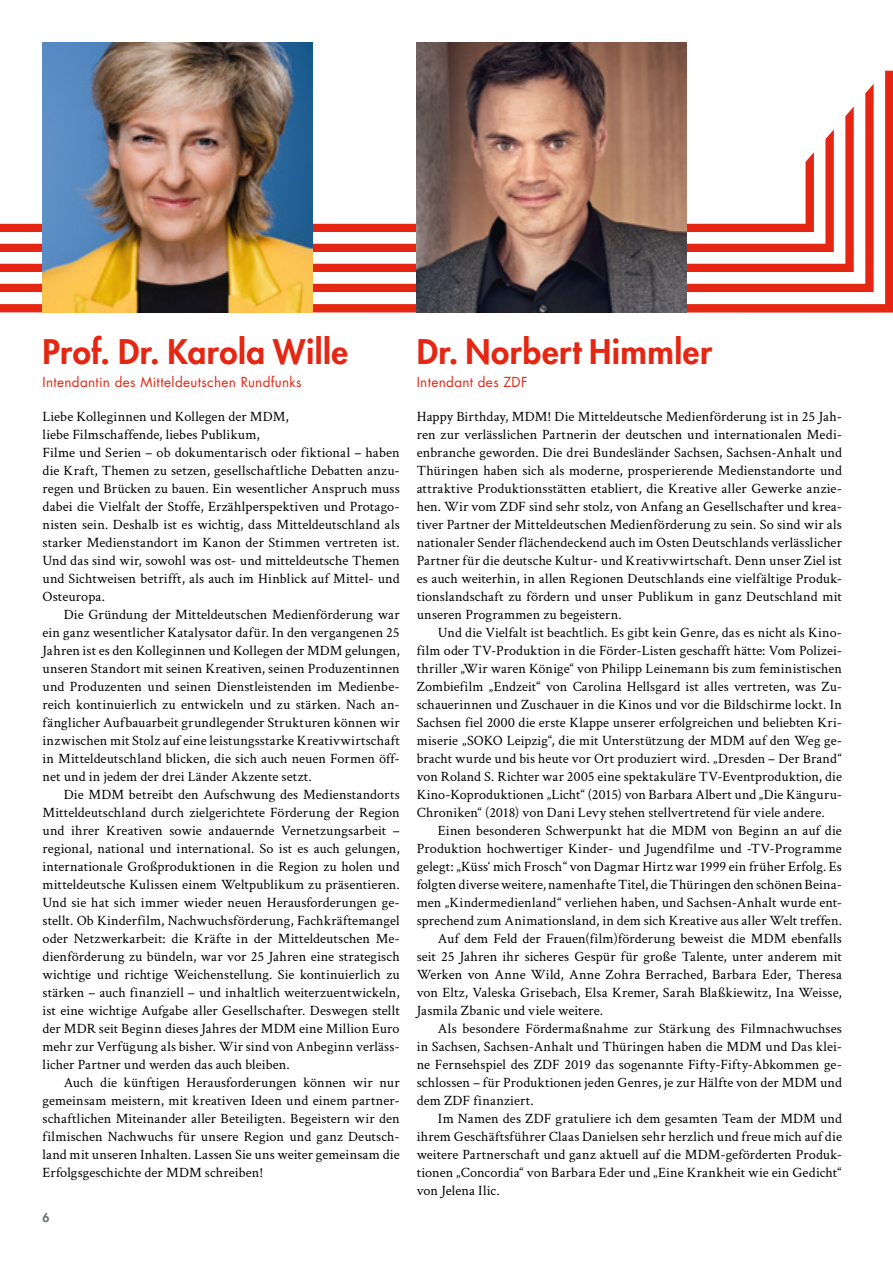
<style>
.page{position:relative;width:893px;height:1263px;background:#fff}
.page>*{position:absolute;margin:0;border:0;box-sizing:border-box;transform-origin:0 0}
._3_Head_groß{font:800 33px "Futura Std";letter-spacing:.015em;color:#e42613}
.Text_mit_Einzug{font:14.25px/18px "Crimson Text";letter-spacing:.005em;color:#000;text-align:justify}
.Text{font:14.25px/18px "Crimson Text";letter-spacing:.01em;color:#000;text-align:justify}
.Teaser_NEU{font:13.5px "Futura Std";letter-spacing:.025em;color:#e42613}
.t1{font:800 12px "Futura Std";color:#677269}
</style>
<div class="page">
<svg style="left:0;top:71px;width:893px;height:242px"></svg>
<img style="left:43px;top:43px;width:270px;height:270px">
<img style="left:417px;top:43px;width:270px;height:270px">
<p class="_3_Head_groß" style="left:43px;top:331px;width:307px">Prof. Dr. Karola Wille</p>
<p class="Teaser_NEU" style="left:43px;top:374px;width:261px">Intendantin des Mitteldeutschen Rundfunks</p>
<p class="Text" style="left:43px;top:406px;width:248px">Liebe Kolleginnen und Kollegen der MDM,</p>
<p class="Text" style="left:43px;top:424px;width:219px">liebe Filmschaffende, liebes Publikum,</p>
<p class="Text" style="left:43px;top:442px;width:359px">Filme und Serien – ob dokumentarisch oder fiktional – haben die Kraft, Themen zu setzen, gesellschaftliche Debatten anzu&shy;regen und Brücken zu bauen. Ein wesentlicher Anspruch muss dabei die Vielfalt der Stoffe, Erzählperspektiven und Protago&shy;nisten sein. Deshalb ist es wichtig, dass Mitteldeutschland als starker Medienstandort im Kanon der Stimmen vertreten ist.<br>Und das sind wir, sowohl was ost- und mitteldeutsche Themen und Sichtweisen betrifft, als auch im Hinblick auf Mittel- und Osteuropa.</p>
<p class="Text_mit_Einzug" style="left:43px;top:604px;width:359px;text-indent:21px">Die Gründung der Mitteldeutschen Medienförderung war ein ganz wesentlicher Katalysator dafür. In den vergangenen 25<br>Jahren ist es den Kolleginnen und Kollegen der MDM gelungen, unseren Standort mit seinen Kreativen, seinen Produzentinnen und Produzenten und seinen Dienstleistenden im Medienbe&shy;reich kontinuierlich zu entwickeln und zu stärken. Nach an&shy;fänglicher Aufbauarbeit grundlegender Strukturen können wir inzwischen mit Stolz auf eine leistungsstarke Kreativwirtschaft in Mitteldeutschland blicken, die sich auch neuen Formen öff&shy;net und in jedem der drei Länder Akzente setzt.</p>
<p class="Text_mit_Einzug" style="left:43px;top:784px;width:359px;text-indent:21px">Die MDM betreibt den Aufschwung des Medienstandorts Mitteldeutschland durch zielgerichtete Förderung der Region und ihrer Kreativen sowie andauernde Vernetzungsarbeit – regional, national und international. So ist es auch gelungen, internationale Großproduktionen in die Region zu holen und mitteldeutsche Kulissen einem Weltpublikum zu präsentieren.<br>Und sie hat sich immer wieder neuen Herausforderungen ge&shy;stellt. Ob Kinderfilm, Nachwuchsförderung, Fachkräftemangel oder Netzwerkarbeit: die Kräfte in der Mitteldeutschen Me&shy;dienförderung zu bündeln, war vor 25 Jahren eine strategisch wichtige und richtige Weichenstellung. Sie kontinuierlich zu stärken – auch finanziell – und inhaltlich weiterzuentwickeln, ist eine wichtige Aufgabe aller Gesellschafter. Deswegen stellt der MDR seit Beginn dieses Jahres der MDM eine Million Euro mehr zur Verfügung als bisher. Wir sind von Anbeginn verläss&shy;licher Partner und werden das auch bleiben.</p>
<p class="Text_mit_Einzug" style="left:43px;top:1072px;width:359px;text-indent:21px">Auch die künftigen Herausforderungen können wir nur gemeinsam meistern, mit kreativen Ideen und einem partner&shy;schaftlichen Miteinander aller Beteiligten. Begeistern wir den filmischen Nachwuchs für unsere Region und ganz Deutsch&shy;land mit unseren Inhalten. Lassen Sie uns weiter gemeinsam die Erfolgsgeschichte der MDM schreiben!</p>
<p class="t1" style="left:43px;top:1210px;width:8px">6</p>
<p class="_3_Head_groß" style="left:417px;top:331px;width:297px">Dr. Norbert Himmler</p>
<p class="Teaser_NEU" style="left:417px;top:374px;width:112px">Intendant des ZDF</p>
<p class="Text" style="left:417px;top:406px;width:427px">Happy Birthday, MDM! Die Mitteldeutsche Medienförderung ist in 25 Jah&shy;ren zur verlässlichen Partnerin der deutschen und internationalen Medi&shy;enbranche geworden. Die drei Bundesländer Sachsen, Sachsen-Anhalt und Thüringen haben sich als moderne, prosperierende Medienstandorte und attraktive Produktionsstätten etabliert, die Kreative aller Gewerke anzie&shy;hen. Wir vom ZDF sind sehr stolz, von Anfang an Gesellschafter und krea&shy;tiver Partner der Mitteldeutschen Medienförderung zu sein. So sind wir als nationaler Sender flächendeckend auch im Osten Deutschlands verlässlicher Partner für die deutsche Kultur- und Kreativwirtschaft. Denn unser Ziel ist es auch weiterhin, in allen Regionen Deutschlands eine vielfältige Produk&shy;tionslandschaft zu fördern und unser Publikum in ganz Deutschland mit unseren Programmen zu begeistern.</p>
<p class="Text_mit_Einzug" style="left:417px;top:622px;width:427px;text-indent:21px">Und die Vielfalt ist beachtlich. Es gibt kein Genre, das es nicht als Kino&shy;film oder TV-Produktion in die Förder-Listen geschafft hätte: Vom Polizei&shy;thriller „Wir waren Könige“ von Philipp Leinemann bis zum feministischen Zombiefilm „Endzeit“ von Carolina Hellsgard ist alles vertreten, was Zu&shy;schauerinnen und Zuschauer in die Kinos und vor die Bildschirme lockt. In Sachsen fiel 2000 die erste Klappe unserer erfolgreichen und beliebten Kri&shy;miserie „SOKO Leipzig“, die mit Unterstützung der MDM auf den Weg ge&shy;bracht wurde und bis heute vor Ort produziert wird. „Dresden – Der Brand“ von Roland S. Richter war 2005 eine spektakuläre TV-Eventproduktion, die Kino-Koproduktionen „Licht“ (2015) von Barbara Albert und „Die Känguru-Chroniken“ (2018) von Dani Levy stehen stellvertretend für viele andere.</p>
<p class="Text_mit_Einzug" style="left:417px;top:820px;width:427px;text-indent:21px">Einen besonderen Schwerpunkt hat die MDM von Beginn an auf die Produktion hochwertiger Kinder- und Jugendfilme und -TV-Programme gelegt: „Küss‘ mich Frosch“ von Dagmar Hirtz war 1999 ein früher Erfolg. Es folgten diverse weitere, namenhafte Titel, die Thüringen den schönen Beina&shy;men „Kindermedienland“ verliehen haben, und Sachsen-Anhalt wurde ent&shy;sprechend zum Animationsland, in dem sich Kreative aus aller Welt treffen.</p>
<p class="Text_mit_Einzug" style="left:417px;top:928px;width:427px;text-indent:21px">Auf dem Feld der Frauen(film)förderung beweist die MDM ebenfalls seit 25 Jahren ihr sicheres Gespür für große Talente, unter anderem mit Werken von Anne Wild, Anne Zohra Berrached, Barbara Eder, Theresa von Eltz, Valeska Grisebach, Elsa Kremer, Sarah Blaßkiewitz, Ina Weisse, Jasmila Zbanic und viele weitere.</p>
<p class="Text_mit_Einzug" style="left:417px;top:1018px;width:427px;text-indent:21px">Als besondere Fördermaßnahme zur Stärkung des Filmnachwuchses in Sachsen, Sachsen-Anhalt und Thüringen haben die MDM und Das klei&shy;ne Fernsehspiel des ZDF 2019 das sogenannte Fifty-Fifty-Abkommen ge&shy;schlossen – für Produktionen jeden Genres, je zur Hälfte von der MDM und dem ZDF finanziert.</p>
<p class="Text_mit_Einzug" style="left:417px;top:1108px;width:427px;text-indent:21px">Im Namen des ZDF gratuliere ich dem gesamten Team der MDM und ihrem Geschäftsführer Claas Danielsen sehr herzlich und freue mich auf die weitere Partnerschaft und ganz aktuell auf die MDM-geförderten Produk&shy;tionen „Concordia“ von Barbara Eder und „Eine Krankheit wie ein Gedicht“ von Jelena Ilic.</p>
</div>
